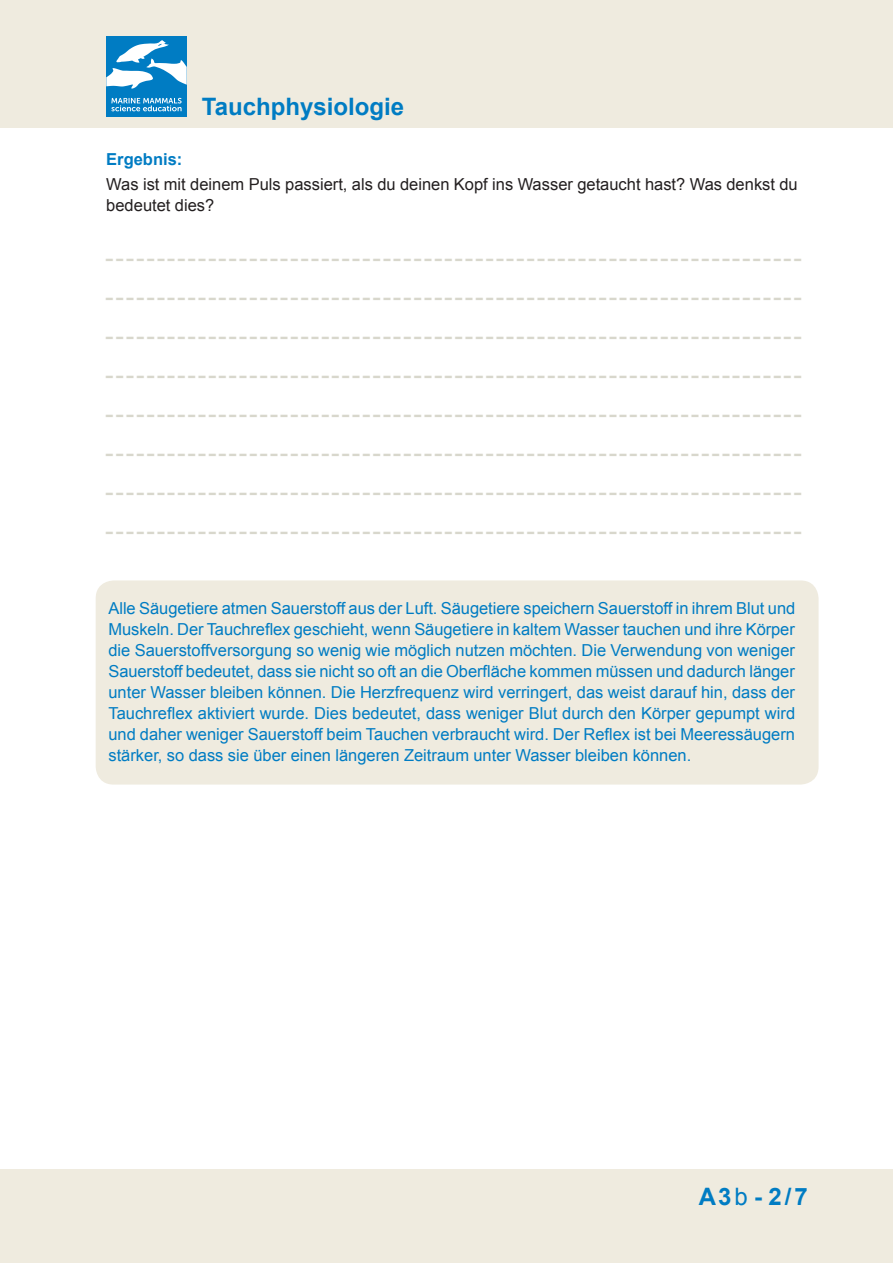
<style>
.page{position:relative;width:893px;height:1263px;background:#fff}
.page>*{position:absolute;margin:0;border:0;box-sizing:border-box;transform-origin:0 0}
.t1{font:30px/39px "Arial";color:#d8d7cc;text-align:justify;scale:.4 1}
.t2{font:700 24px "Arial";color:#007cc3}
.t3{font:16.5px/21px "Arial";color:#007cc3;text-align:justify}
.t4{font:16.5px/21px "Arial";color:#231f20}
.t5{font:700 16.5px "Arial";color:#007cc3}
.s1{font-weight:400}
</style>
<div class="page">
<div style="left:0;top:0;width:893px;height:128px;background:#efebdf"></div>
<div style="left:106px;top:36px;width:81px;height:81px;background:#007cc3"></div>
<svg style="left:106px;top:40px;width:81px;height:49px"></svg>
<svg style="left:111px;top:98px;width:71px;height:13px"></svg>
<div style="left:96px;top:580px;width:723px;height:204px;background:#efebdf;border-radius:18px"></div>
<div style="left:0;top:1169px;width:893px;height:94px;background:#efebdf"></div>
<h2 class="t2" style="left:202px;top:91px;width:204px">Tauchphysiologie</h2>
<p class="t5" style="left:106px;top:148px;width:78px">Ergebnis:</p>
<p class="t4" style="left:106px;top:174px;width:693px">Was ist mit deinem Puls passiert, als du deinen Kopf ins Wasser getaucht hast? Was denkst du bedeutet dies?</p>
<p class="t1" style="left:106px;top:225px;width:1739px">____________________________________________________________________ ____________________________________________________________________ ____________________________________________________________________ ____________________________________________________________________ ____________________________________________________________________ ____________________________________________________________________ ____________________________________________________________________ ____________________________________________________________________</p>
<p class="t3" style="left:108px;top:598px;width:688px">Alle Säugetiere atmen Sauerstoff aus der Luft. Säugetiere speichern Sauerstoff in ihrem Blut und Muskeln. Der Tauchreflex geschieht, wenn Säugetiere in kaltem Wasser tauchen und ihre Körper die Sauerstoffversorgung so wenig wie möglich nutzen möchten. Die Verwendung von weniger Sauerstoff bedeutet, dass sie nicht so oft an die Oberfläche kommen müssen und dadurch länger unter Wasser bleiben können. Die Herzfrequenz wird verringert, das weist darauf hin, dass der Tauchreflex aktiviert wurde. Dies bedeutet, dass weniger Blut durch den Körper gepumpt wird und daher weniger Sauerstoff beim Tauchen verbraucht wird. Der Reflex ist bei Meeressäugern stärker, so dass sie über einen längeren Zeitraum unter Wasser bleiben können.</p>
<h2 class="t2" style="left:699px;top:1181px;width:111px">A3<span class="s1">b</span> - 2/7</h2>
</div>
